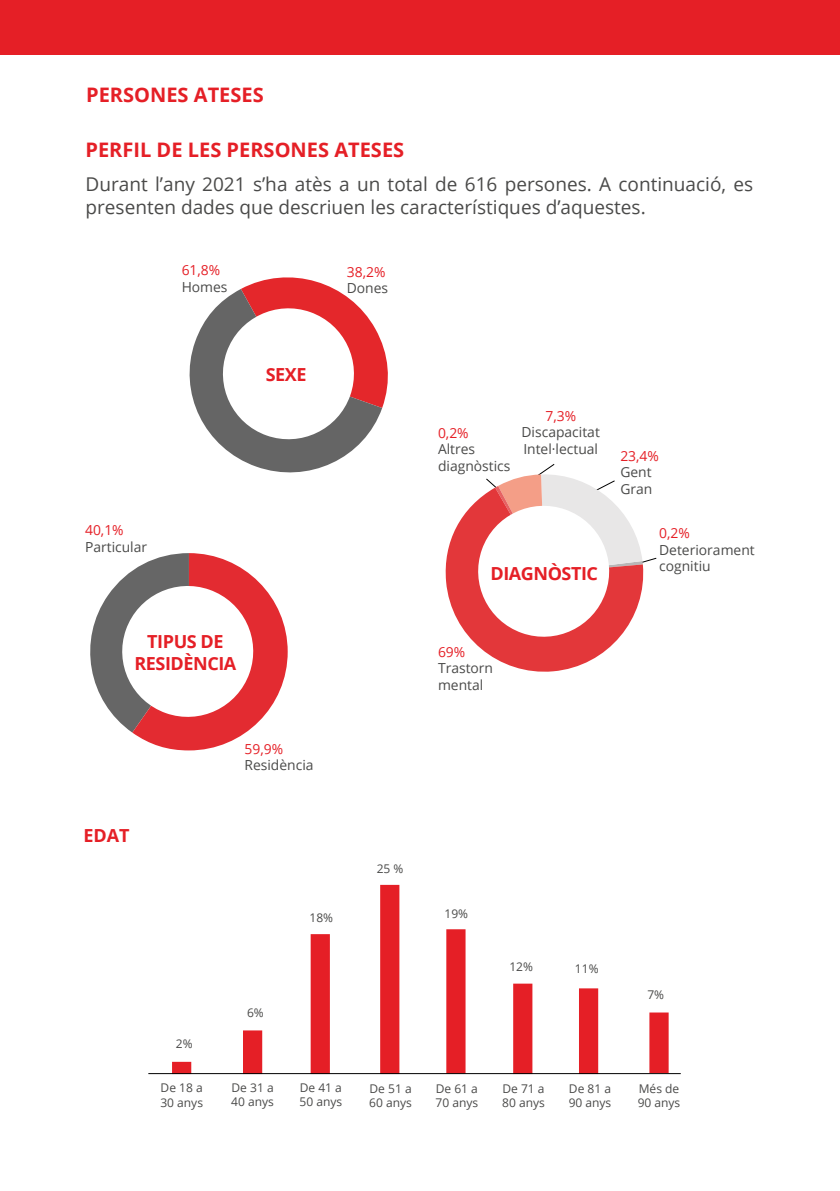
<style>
.page{position:relative;width:840px;height:1191px;background:#fff}
.page>*{position:absolute;margin:0;border:0;box-sizing:border-box;transform-origin:0 0}
.t1{font:700 20px "Open Sans";color:#e51f26}
.t2{font:19px/22.8px "Open Sans";color:#4a4a49}
.t3{font:700 18px/21.6px "Open Sans";letter-spacing:-.025em;color:#e51f26;text-align:center}
.t4{font:13.8px/16.6px "Open Sans";color:#4a4a49}
.t5{font:13.8px "Open Sans";color:#e51f26}
.t6{font:12px/14.4px "Open Sans";color:#4a4a49}
</style>
<div class="page">
<div style="left:172px;top:1061px;width:19px;height:13px;background:#e51f26"></div>
<div style="left:243px;top:1030px;width:19px;height:44px;background:#e51f26"></div>
<div style="left:310px;top:934px;width:20px;height:140px;background:#e51f26"></div>
<div style="left:380px;top:885px;width:19px;height:189px;background:#e51f26"></div>
<div style="left:446px;top:929px;width:19px;height:144px;background:#e51f26"></div>
<div style="left:513px;top:983px;width:19px;height:91px;background:#e51f26"></div>
<div style="left:578px;top:988px;width:20px;height:86px;background:#e51f26"></div>
<hr style="left:148px;top:1073px;width:532px;height:1px;background:#000">
<svg style="left:189px;top:309px;width:167px;height:164px;fill:#656565"></svg>
<svg style="left:214px;top:277px;width:174px;height:170px"></svg>
<svg style="left:90px;top:553px;width:197px;height:197px"></svg>
<svg style="left:445px;top:464px;width:212px;height:208px"></svg>
<div style="left:649px;top:1012px;width:19px;height:61px;background:#e51f26"></div>
<div style="left:0;top:0;width:839px;height:55px;background:#e51f26"></div>
<p class="t1" style="left:86px;top:80px;width:179px">PERSONES ATESES</p>
<p class="t1" style="left:85px;top:136px;width:320px">PERFIL DE LES PERSONES ATESES</p>
<p class="t2" style="left:85px;top:173px;width:668px">Durant l’any 2021 s’ha atès a un total de 616 persones. A continuació, es presenten dades que descriuen les característiques d’aquestes.</p>
<p class="t5" style="left:181px;top:261px;width:40px">61,8%</p>
<p class="t4" style="left:181px;top:278px;width:47px">Homes</p>
<p class="t5" style="left:346px;top:262px;width:40px">38,2%</p>
<p class="t4" style="left:346px;top:280px;width:43px">Dones</p>
<p class="t3" style="left:265px;top:363px;width:42px">SEXE</p>
<p class="t5" style="left:85px;top:520px;width:40px">40,1%</p>
<p class="t4" style="left:85px;top:538px;width:64px">Particular</p>
<p class="t3" style="left:134px;top:630px;width:103px">TIPUS DE<br>RESIDÈNCIA</p>
<p class="t3" style="left:83px;top:824px;width:48px">EDAT</p>
<p class="t5" style="left:244px;top:739px;width:40px">59,9%</p>
<p class="t4" style="left:244px;top:756px;width:71px">Residència</p>
<p class="t6" style="left:309px;top:910px;width:25px">18%</p>
<p class="t6" style="left:176px;top:1036px;width:18px">2%</p>
<p class="t6" style="left:247px;top:1005px;width:18px">6%</p>
<p class="t6" style="left:160px;top:1080px;width:44px">De 18 a<br>30 anys</p>
<p class="t6" style="left:231px;top:1080px;width:44px">De 31 a<br>40 anys</p>
<p class="t6" style="left:299px;top:1080px;width:44px">De 41 a<br>50 anys</p>
<p class="t5" style="left:438px;top:423px;width:32px">0,2%</p>
<p class="t4" style="left:438px;top:440px;width:74px">Altres diagnòstics</p>
<p class="t5" style="left:545px;top:406px;width:32px">7,3%</p>
<p class="t4" style="left:521px;top:423px;width:80px">Discapacitat<br>Intel·lectual</p>
<p class="t3" style="left:490px;top:562px;width:109px">DIAGNÒSTIC</p>
<p class="t5" style="left:620px;top:446px;width:40px">23,4%</p>
<p class="t4" style="left:620px;top:464px;width:33px">Gent<br>Gran</p>
<p class="t5" style="left:658px;top:523px;width:32px">0,2%</p>
<p class="t4" style="left:658px;top:541px;width:97px">Deteriorament cognitiu</p>
<p class="t5" style="left:438px;top:642px;width:29px">69%</p>
<p class="t4" style="left:438px;top:659px;width:57px">Trastorn mental</p>
<p class="t6" style="left:376px;top:861px;width:28px">25 %</p>
<p class="t6" style="left:444px;top:906px;width:25px">19%</p>
<p class="t6" style="left:509px;top:959px;width:25px">12%</p>
<p class="t6" style="left:574px;top:960px;width:25px">11%</p>
<p class="t6" style="left:647px;top:987px;width:18px">7%</p>
<p class="t6" style="left:369px;top:1081px;width:44px">De 51 a<br>60 anys</p>
<p class="t6" style="left:435px;top:1081px;width:44px">De 61 a<br>70 anys</p>
<p class="t6" style="left:502px;top:1081px;width:44px">De 71 a<br>80 anys</p>
<p class="t6" style="left:568px;top:1080px;width:44px">De 81 a<br>90 anys</p>
<p class="t6" style="left:637px;top:1081px;width:44px">Més de<br>90 anys</p>
</div>
